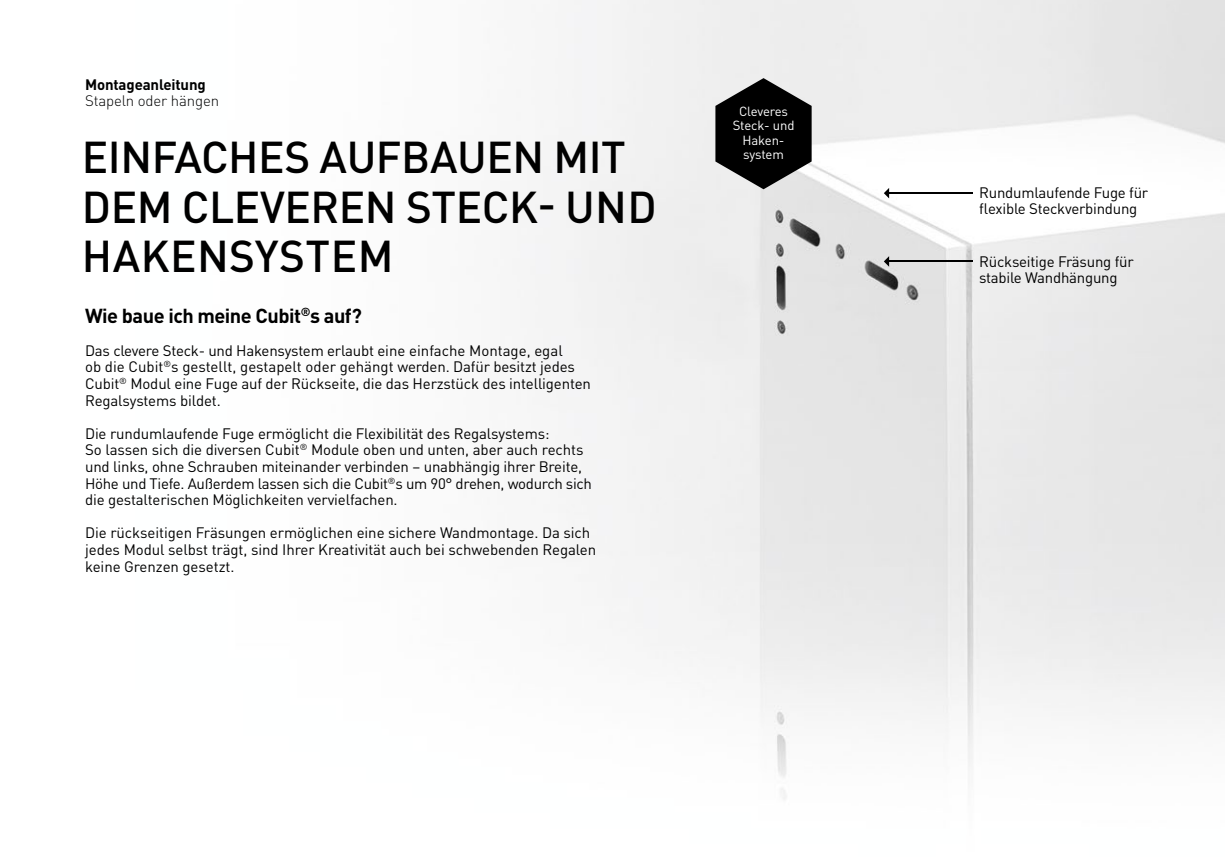
<style>
.page{position:relative;width:1225px;height:857px;background:#fff}
.page>*{position:absolute;margin:0;border:0;box-sizing:border-box;transform-origin:0 0}
.t1{font:500 44px/49.8px "DIN Pro";letter-spacing:-.01em;color:#000}
.t2{font:700 20px "DIN Pro";letter-spacing:-.025em;color:#000}
.t3{font:15px/16.6px "DIN Pro";letter-spacing:-.01em;color:#000}
.t4{font:300 15px "DIN Pro";letter-spacing:-.01em;color:#000}
.t5{font:700 15px "DIN Pro";letter-spacing:-.01em;color:#000}
.t6{font:13px/14.4px "DIN Pro";letter-spacing:-.01em;color:#fff;text-align:center}
</style>
<div class="page">
<img style="left:530px;top:0;width:695px;height:800px">
<svg style="left:715px;top:78px;width:96px;height:111px;background:#3b3b3b"></svg>
<hr style="left:888px;top:192px;width:85px;height:2px;background:#000">
<svg style="left:884px;top:188px;width:5px;height:10px"></svg>
<hr style="left:888px;top:260px;width:85px;height:2px;background:#000">
<svg style="left:884px;top:256px;width:5px;height:10px"></svg>
<p class="t5" style="left:85px;top:74px;width:122px">Montageanleitung</p>
<p class="t4" style="left:85px;top:90px;width:136px">Stapeln oder hängen</p>
<h1 class="t1" style="left:82px;top:130px;width:576px">EINFACHES AUFBAUEN MIT<br>DEM CLEVEREN STECK- UND<br>HAKENSYSTEM</h1>
<h2 class="t2" style="left:85px;top:301px;width:278px">Wie baue ich meine Cubit<sup>®</sup>s auf?</h2>
<p class="t3" style="left:85px;top:341px;width:507px">Das clevere Steck- und Hakensystem erlaubt eine einfache Montage, egal<br>ob die Cubit<sup>®</sup>s gestellt, gestapelt oder gehängt werden. Dafür besitzt jedes Cubit<sup>®</sup> Modul eine Fuge auf der Rückseite, die das Herzstück des intelligenten Regalsystems bildet.</p>
<p class="t3" style="left:85px;top:424px;width:508px">Die rundumlaufende Fuge ermöglicht die Flexibilität des Regalsystems:<br>So lassen sich die diversen Cubit<sup>®</sup> Module oben und unten, aber auch rechts und links, ohne Schrauben miteinander verbinden – unabhängig ihrer Breite, Höhe und Tiefe. Außerdem lassen sich die Cubit<sup>®</sup>s um 90° drehen, wodurch sich die gestalterischen Möglichkeiten vervielfachen.</p>
<p class="t3" style="left:85px;top:524px;width:512px">Die rückseitigen Fräsungen ermöglichen eine sichere Wandmontage. Da sich jedes Modul selbst trägt, sind Ihrer Kreativität auch bei schwebenden Regalen keine Grenzen gesetzt.</p>
<p class="t6" style="left:732px;top:103px;width:63px">Cleveres<br>Steck- und<br>Haken&shy;system</p>
<p class="t3" style="left:979px;top:183px;width:170px">Rundumlaufende Fuge für flexible Steckverbindung</p>
<p class="t3" style="left:979px;top:252px;width:156px">Rückseitige Fräsung für stabile Wandhängung</p>
</div>
